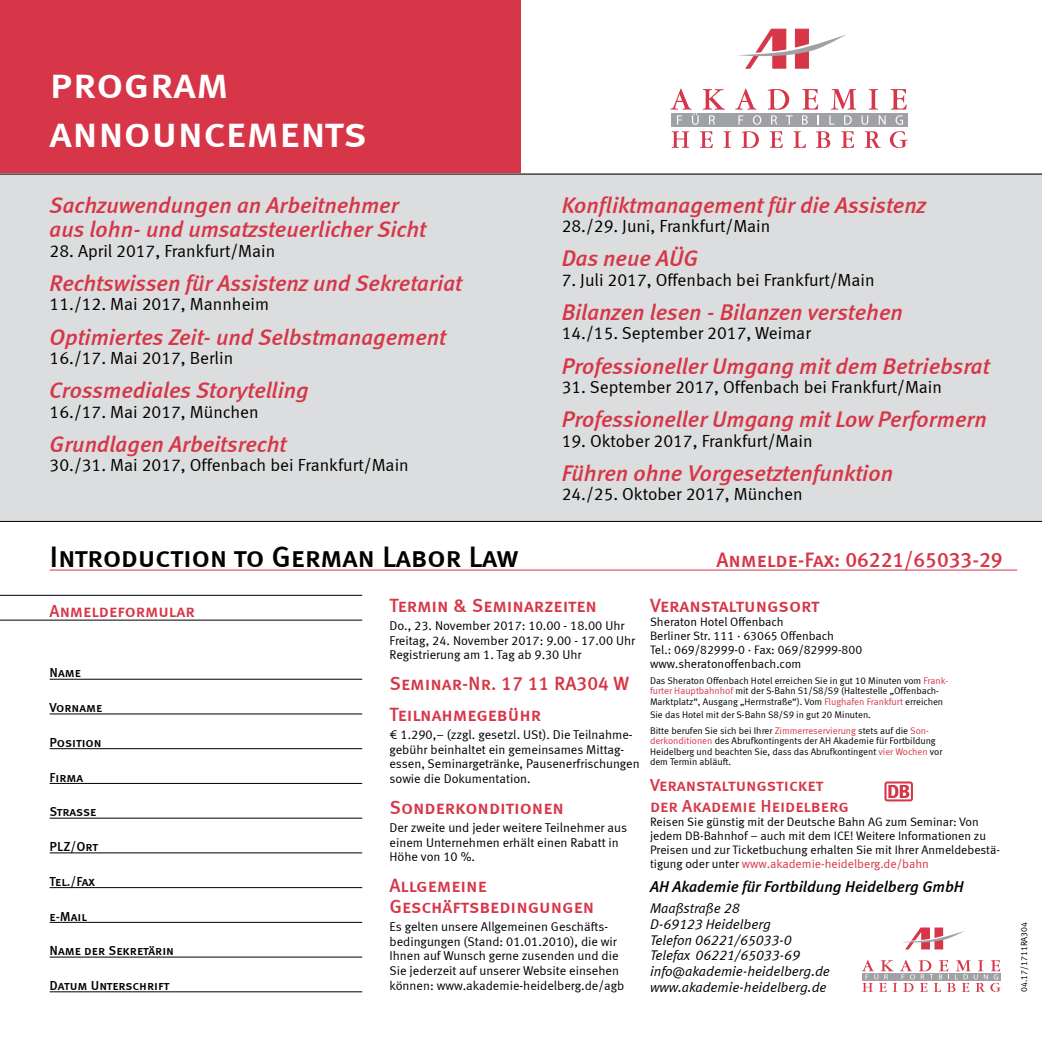
<style>
.page{position:relative;width:1042px;height:1042px;background:#fff}
.page>*{position:absolute;margin:0;border:0;box-sizing:border-box;transform-origin:0 0}
.t1{font:43.75px/49px "Meta Medium LF Caps";letter-spacing:-.005em;color:#fff}
.t2{font:29.75px "Meta Medium LF Caps";letter-spacing:-.015em;color:#000}
.t3{font:italic 22.75px/24.5px "Meta Medium LF";color:#d63647}
.t4{font:21px "Meta Medium LF Caps";color:#d63647}
.t5{font:19.25px/31px "Meta Medium LF Caps";color:#d63647}
.t6{font:17.5px "Meta Normal LF";color:#000}
.t7{font:17.5px/21px "Meta Medium LF Caps";color:#d63647}
.t8{font:italic 15.75px "Meta Medium LF";color:#000}
.t9{font:italic 14px/15.8px "Meta Normal LF";color:#000}
.t10{font:13.12px "Meta Medium LF Caps";color:#000}
.t11{font:12.78px/14.9px "Meta Normal LF";color:#000}
.t12{font:12.25px/14px "Meta Normal LF";color:#000}
.t13{font:9.62px/10.5px "Meta Normal LF";color:#000}
.t14{font:8.75px "Meta Normal LF";color:#000}
.s1{color:#d63647}
</style>
<div class="page">
<div style="left:0;top:0;width:521px;height:174px;background:#d63647"></div>
<div style="left:0;top:174px;width:1042px;height:347px;background:#dcddde"></div>
<svg style="left:738px;top:29px;width:108px;height:39px"></svg>
<svg style="left:671px;top:131px;width:18px;height:17px"></svg>
<svg style="left:700px;top:131px;width:13px;height:17px"></svg>
<svg style="left:723px;top:131px;width:8px;height:17px"></svg>
<svg style="left:741px;top:131px;width:18px;height:17px"></svg>
<svg style="left:770px;top:131px;width:13px;height:17px"></svg>
<svg style="left:793px;top:131px;width:13px;height:17px"></svg>
<svg style="left:816px;top:131px;width:14px;height:17px"></svg>
<svg style="left:841px;top:131px;width:13px;height:17px"></svg>
<svg style="left:865px;top:131px;width:16px;height:17px"></svg>
<svg style="left:890px;top:131px;width:17px;height:17px"></svg>
<div style="left:672px;top:113px;width:236px;height:14px;background:#9fa1a4"></div>
<svg style="left:670px;top:89px;width:55px;height:36px"></svg>
<svg style="left:735px;top:89px;width:26px;height:36px"></svg>
<svg style="left:767px;top:89px;width:25px;height:36px"></svg>
<svg style="left:802px;top:89px;width:17px;height:36px"></svg>
<svg style="left:829px;top:89px;width:56px;height:36px"></svg>
<svg style="left:891px;top:89px;width:16px;height:36px"></svg>
<hr style="left:0;top:521px;width:1042px;height:1px;background:#000">
<hr style="left:0;top:174px;width:1042px;height:1px;background:#000">
<hr style="left:50px;top:569px;width:967px;height:1px;background:#d63647">
<hr style="left:0;top:595px;width:362px;height:1px;background:#000">
<hr style="left:0;top:620px;width:362px;height:1px;background:#000">
<hr style="left:50px;top:679px;width:312px;height:1px;background:#000">
<hr style="left:50px;top:713px;width:312px;height:1px;background:#000">
<hr style="left:50px;top:748px;width:312px;height:1px;background:#000">
<hr style="left:50px;top:783px;width:312px;height:1px;background:#000">
<hr style="left:50px;top:818px;width:312px;height:1px;background:#000">
<hr style="left:50px;top:852px;width:312px;height:1px;background:#000">
<hr style="left:50px;top:887px;width:312px;height:1px;background:#000">
<hr style="left:50px;top:922px;width:312px;height:1px;background:#000">
<hr style="left:50px;top:956px;width:312px;height:1px;background:#000">
<hr style="left:50px;top:991px;width:312px;height:1px;background:#000">
<svg style="left:902px;top:928px;width:62px;height:21px"></svg>
<svg style="left:861px;top:960px;width:140px;height:32px"></svg>
<svg style="left:884px;top:781px;width:29px;height:20px"></svg>
<div style="left:886px;top:783px;width:25px;height:16px;background:#fff"></div>
<svg style="left:888px;top:785px;width:21px;height:13px"></svg>
<h1 class="t1" style="left:50px;top:58px;width:319px">program announcements</h1>
<h3 class="t3" style="left:50px;top:192px;width:378px">Sachzuwendungen an Arbeitnehmer aus lohn- und umsatzsteuerlicher Sicht</h3>
<h3 class="t6" style="left:50px;top:240px;width:227px">28. April 2017, Frankfurt/Main</h3>
<h3 class="t3" style="left:50px;top:271px;width:414px">Rechtswissen für Assistenz und Sekretariat</h3>
<h3 class="t6" style="left:50px;top:294px;width:221px">11./12. Mai 2017, Mannheim</h3>
<h3 class="t3" style="left:50px;top:324px;width:398px">Optimiertes Zeit- und Selbstmanagement</h3>
<h3 class="t6" style="left:50px;top:348px;width:185px">16./17. Mai 2017, Berlin</h3>
<h3 class="t3" style="left:50px;top:378px;width:261px">Crossmediales Storytelling</h3>
<h3 class="t6" style="left:50px;top:401px;width:211px">16./17. Mai 2017, München</h3>
<h3 class="t3" style="left:50px;top:432px;width:238px">Grundlagen Arbeitsrecht</h3>
<h3 class="t6" style="left:50px;top:455px;width:361px">30./31. Mai 2017, Offenbach bei Frankfurt/Main</h3>
<h3 class="t3" style="left:562px;top:192px;width:366px">Konfliktmanagement für die Assistenz</h3>
<h3 class="t6" style="left:562px;top:216px;width:210px">28./29. Juni, Frankfurt/Main</h3>
<h3 class="t3" style="left:562px;top:246px;width:138px">Das neue AÜG</h3>
<h3 class="t6" style="left:562px;top:269px;width:314px">7. Juli 2017, Offenbach bei Frankfurt/Main</h3>
<h3 class="t3" style="left:562px;top:299px;width:343px">Bilanzen lesen - Bilanzen verstehen</h3>
<h3 class="t6" style="left:562px;top:323px;width:251px">14./15. September 2017, Weimar</h3>
<h3 class="t3" style="left:562px;top:353px;width:429px">Professioneller Umgang mit dem Betriebsrat</h3>
<h3 class="t6" style="left:562px;top:377px;width:382px">31. September 2017, Offenbach bei Frankfurt/Main</h3>
<h3 class="t3" style="left:562px;top:407px;width:427px">Professioneller Umgang mit Low Performern</h3>
<h3 class="t6" style="left:562px;top:430px;width:252px">19. Oktober 2017, Frankfurt/Main</h3>
<h3 class="t3" style="left:562px;top:460px;width:333px">Führen ohne Vorgesetztenfunktion</h3>
<h3 class="t6" style="left:562px;top:484px;width:243px">24./25. Oktober 2017, München</h3>
<h2 class="t2" style="left:50px;top:540px;width:470px">Introduction to German Labor Law</h2>
<h3 class="t7" style="left:50px;top:600px;width:147px">Anmeldeformular</h3>
<h3 class="t5" style="left:389px;top:590px;width:209px">Termin &amp; Seminarzeiten</h3>
<p class="t11" style="left:389px;top:618px;width:247px">Do., 23. November 2017: 10.00 - 18.00 Uhr<br>Freitag, 24. November 2017: 9.00 - 17.00 Uhr<br>Registrierung am 1. Tag ab 9.30 Uhr</p>
<h3 class="t5" style="left:389px;top:668px;width:241px">Seminar-Nr. 17 11 RA304 W<br>Teilnahmegebühr</h3>
<p class="t11" style="left:389px;top:727px;width:252px">€ 1.290,– (zzgl. gesetzl. USt). Die Teilnahme&shy;gebühr beinhaltet ein gemeinsames Mittag&shy;essen, Seminargetränke, Pausenerfrischungen sowie die Dokumentation.</p>
<h3 class="t5" style="left:389px;top:792px;width:176px">Sonderkonditionen</h3>
<p class="t11" style="left:389px;top:819px;width:239px">Der zweite und jeder weitere Teilnehmer aus einem Unternehmen erhält einen Rabatt in<br>Höhe von 10 %.</p>
<h3 class="t5" style="left:389px;top:875px;width:206px;line-height:21px">Allgemeine<br>Geschäftsbedingungen</h3>
<p class="t11" style="left:389px;top:918px;width:236px">Es gelten unsere Allgemeinen Geschäfts&shy;bedingungen (Stand: 01.01.2010), die wir Ihnen auf Wunsch gerne zusenden und die Sie jederzeit auf unserer Website einsehen können: www.akademie-heidelberg.de/agb</p>
<p class="t10" style="left:50px;top:665px;width:33px">Name</p>
<p class="t10" style="left:50px;top:700px;width:54px">Vorname</p>
<p class="t10" style="left:50px;top:735px;width:54px">Position</p>
<p class="t10" style="left:50px;top:769px;width:35px">Firma</p>
<p class="t10" style="left:50px;top:804px;width:48px">Strasse</p>
<p class="t10" style="left:50px;top:839px;width:50px">PLZ/Ort</p>
<p class="t10" style="left:50px;top:873px;width:47px">Tel./Fax</p>
<p class="t10" style="left:50px;top:908px;width:39px">e-Mail</p>
<p class="t10" style="left:50px;top:943px;width:126px">Name der Sekretärin</p>
<p class="t10" style="left:50px;top:978px;width:121px">Datum Unterschrift</p>
<h3 class="t4" style="left:716px;top:547px;width:288px">Anmelde-Fax: 06221/65033-29</h3>
<h3 class="t5" style="left:650px;top:590px;width:171px">Veranstaltungsort</h3>
<p class="t12" style="left:650px;top:615px;width:214px">Sheraton Hotel Offenbach<br>Berliner Str. 111 · 63065 Offenbach<br>Tel.: 069/82999-0 · Fax: 069/82999-800 www.sheratonoffenbach.com</p>
<p class="t13" style="left:650px;top:675px;width:300px">Das Sheraton Offenbach Hotel erreichen Sie in gut 10 Minuten vom <span class="s1">Frank&shy;furter Hauptbahnhof</span> mit der S-Bahn S1/S8/S9 (Haltestelle „Offenbach-<br>Marktplatz“, Ausgang „Herrnstraße“). Vom <span class="s1">Flughafen Frankfurt</span> erreichen</p>
<p class="t13" style="left:650px;top:707px;width:280px;line-height:15.4px">Sie das Hotel mit der S-Bahn S8/S9 in gut 20 Minuten.<br>Bitte berufen Sie sich bei Ihrer <span class="s1">Zimmerreservierung</span> stets auf die <span class="s1">Son-</span></p>
<p class="t13" style="left:650px;top:735px;width:294px"><span class="s1">derkonditionen</span> des Abrufkontingents der AH Akademie für Fortbildung<br>Heidelberg und beachten Sie, dass das Abrufkontingent <span class="s1">vier Wochen</span> vor dem Termin abläuft.</p>
<h3 class="t7" style="left:650px;top:774px;width:200px">Veranstaltungsticket der Akademie Heidelberg</h3>
<p class="t12" style="left:650px;top:815px;width:351px">Reisen Sie günstig mit der Deutsche Bahn AG zum Seminar: Von jedem DB-Bahnhof − auch mit dem ICE! Weitere Informationen zu Preisen und zur Ticketbuchung erhalten Sie mit Ihrer Anmeldebestä&shy;tigung oder unter <span class="s1">www.akademie-heidelberg.de/bahn</span></p>
<p class="t8" style="left:650px;top:877px;width:315px">AH Akademie für Fortbildung Heidelberg GmbH</p>
<p class="t9" style="left:650px;top:900px;width:181px">Maaßstraße 28<br>D-69123 Heidelberg<br>Telefon 06221/65033-0<br>Telefax 06221/65033-69 info@akademie-heidelberg.de www.akademie-heidelberg.de</p>
<p class="t14" style="left:1019px;top:992px;width:71px;rotate:-90deg">04.17/1711RA304</p>
</div>
